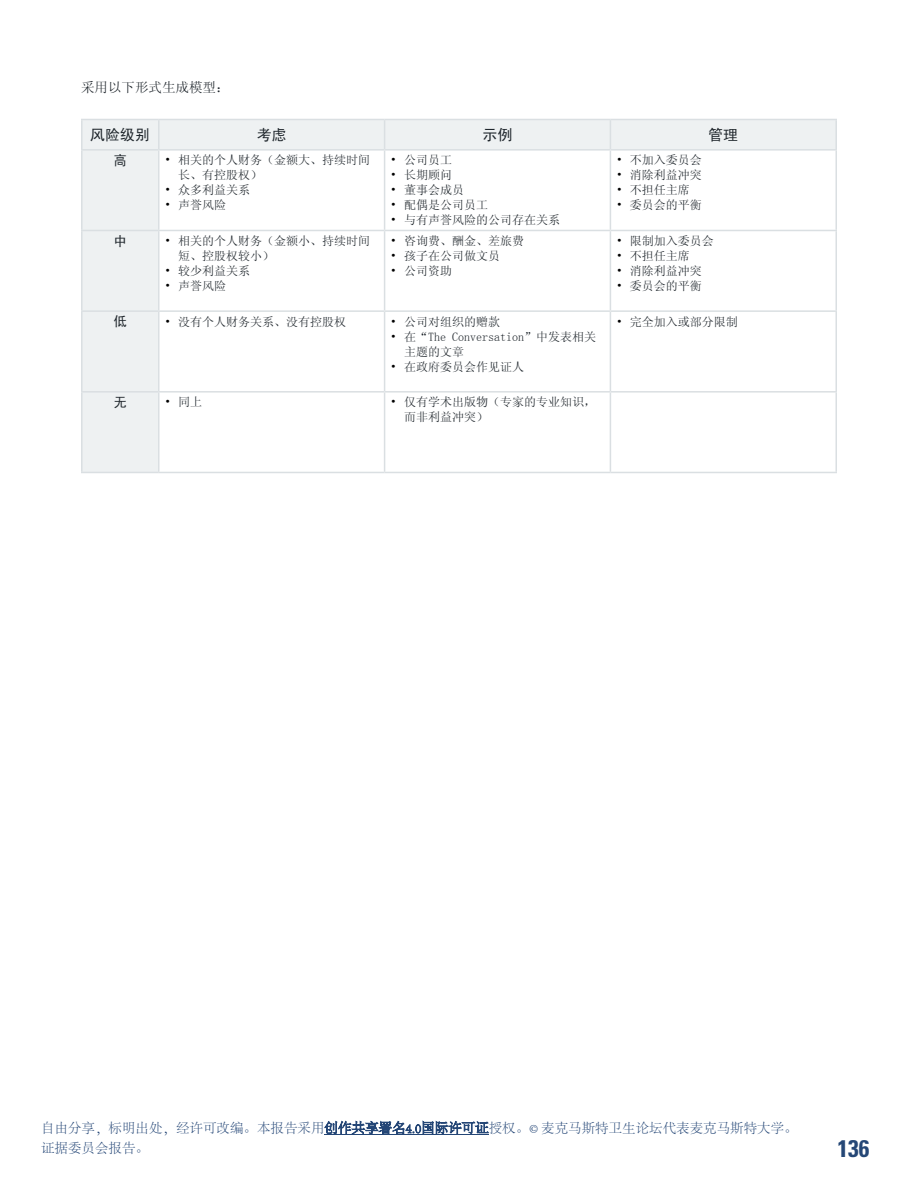
<style>
.page{position:relative;width:918px;height:1188px;background:#fff}
.page>*{position:absolute;margin:0;border:0;box-sizing:border-box;transform-origin:0 0}
.t1{font:700 condensed 24px "Univers";color:#254776}
.t2{font:15px "Sim Hei";color:#1e252b}
.t3{font:300 13.5px/20.2px "Adobe Song Std";color:#244676}
.t4{font:13.5px "Sim Sun";color:#1e252b}
.t5{font:13.5px "Sim Hei";color:#1e252b}
.t6{font:12px/15px "Sim Sun";color:#1e252b}
.s1{color:#000}
</style>
<div class="page">
<div style="left:82px;top:120px;width:754px;height:352px;background:#eef1f2"></div>
<svg style="left:160px;top:151px;width:676px;height:321px"></svg>
<svg style="left:81px;top:120px;width:1px;height:29px"></svg>
<hr style="left:81px;top:151px;width:1px;height:79px;background:#dadfe2">
<hr style="left:81px;top:231px;width:1px;height:79px;background:#dadfe2">
<hr style="left:81px;top:312px;width:1px;height:79px;background:#dadfe2">
<hr style="left:81px;top:393px;width:1px;height:79px;background:#dadfe2">
<hr style="left:81px;top:119px;width:78px;height:1px;background:#dadfe2">
<hr style="left:159px;top:119px;width:226px;height:1px;background:#dadfe2">
<hr style="left:385px;top:119px;width:225px;height:1px;background:#dadfe2">
<hr style="left:610px;top:119px;width:227px;height:1px;background:#dadfe2">
<hr style="left:158px;top:120px;width:2px;height:29px;background:#dadfe2">
<svg style="left:384px;top:120px;width:1px;height:29px"></svg>
<svg style="left:610px;top:120px;width:1px;height:29px"></svg>
<svg style="left:836px;top:120px;width:1px;height:29px"></svg>
<hr style="left:158px;top:151px;width:2px;height:79px;background:#dadfe2">
<hr style="left:384px;top:151px;width:1px;height:79px;background:#dadfe2">
<hr style="left:610px;top:151px;width:1px;height:79px;background:#dadfe2">
<hr style="left:836px;top:151px;width:1px;height:79px;background:#dadfe2">
<hr style="left:158px;top:231px;width:2px;height:79px;background:#dadfe2">
<hr style="left:384px;top:231px;width:1px;height:79px;background:#dadfe2">
<hr style="left:610px;top:231px;width:1px;height:79px;background:#dadfe2">
<hr style="left:836px;top:231px;width:1px;height:79px;background:#dadfe2">
<hr style="left:158px;top:312px;width:2px;height:79px;background:#dadfe2">
<hr style="left:384px;top:312px;width:1px;height:79px;background:#dadfe2">
<hr style="left:610px;top:312px;width:1px;height:79px;background:#dadfe2">
<hr style="left:836px;top:312px;width:1px;height:79px;background:#dadfe2">
<hr style="left:158px;top:393px;width:2px;height:79px;background:#dadfe2">
<hr style="left:384px;top:393px;width:1px;height:79px;background:#dadfe2">
<hr style="left:610px;top:393px;width:1px;height:79px;background:#dadfe2">
<hr style="left:836px;top:393px;width:1px;height:79px;background:#dadfe2">
<hr style="left:81px;top:149px;width:78px;height:2px;background:#dadfe2">
<hr style="left:159px;top:149px;width:226px;height:2px;background:#dadfe2">
<hr style="left:385px;top:149px;width:225px;height:2px;background:#dadfe2">
<hr style="left:610px;top:149px;width:227px;height:2px;background:#dadfe2">
<hr style="left:81px;top:230px;width:78px;height:1px;background:#dadfe2">
<hr style="left:159px;top:230px;width:226px;height:1px;background:#dadfe2">
<hr style="left:385px;top:230px;width:225px;height:1px;background:#dadfe2">
<hr style="left:610px;top:230px;width:227px;height:1px;background:#dadfe2">
<hr style="left:81px;top:310px;width:78px;height:2px;background:#dadfe2">
<hr style="left:159px;top:310px;width:226px;height:2px;background:#dadfe2">
<hr style="left:385px;top:310px;width:225px;height:2px;background:#dadfe2">
<hr style="left:610px;top:310px;width:227px;height:2px;background:#dadfe2">
<hr style="left:81px;top:391px;width:78px;height:2px;background:#dadfe2">
<hr style="left:159px;top:391px;width:226px;height:2px;background:#dadfe2">
<hr style="left:385px;top:391px;width:225px;height:2px;background:#dadfe2">
<hr style="left:610px;top:391px;width:227px;height:2px;background:#dadfe2">
<hr style="left:81px;top:472px;width:78px;height:1px;background:#dadfe2">
<hr style="left:159px;top:472px;width:226px;height:1px;background:#dadfe2">
<hr style="left:385px;top:472px;width:225px;height:1px;background:#dadfe2">
<hr style="left:610px;top:472px;width:227px;height:1px;background:#dadfe2">
<hr style="left:325px;top:1135px;width:164px;height:1px;background:#244676">
<p class="t4" style="left:81px;top:80px;width:150px">采用以下形式生成模型：</p>
<p class="t2" style="left:90px;top:127px;width:61px">风险级别</p>
<p class="t2" style="left:257px;top:127px;width:31px">考虑</p>
<p class="t2" style="left:483px;top:127px;width:31px">示例</p>
<p class="t2" style="left:708px;top:127px;width:31px">管理</p>
<p class="t5" style="left:114px;top:154px;width:15px">高</p>
<p class="t6" style="left:178px;top:153px;width:193px;text-indent:-14px"><span class="s1">•</span> 相关的个人财务（金额大、持续时间长、有控股权）</p>
<p class="t6" style="left:165px;top:183px;width:87px"><span class="s1">•</span> 众多利益关系</p>
<p class="t6" style="left:165px;top:198px;width:63px"><span class="s1">•</span> 声誉风险</p>
<p class="t6" style="left:616px;top:153px;width:87px"><span class="s1">•</span> 不加入委员会</p>
<p class="t6" style="left:616px;top:168px;width:87px"><span class="s1">•</span> 消除利益冲突</p>
<p class="t6" style="left:616px;top:183px;width:75px"><span class="s1">•</span> 不担任主席</p>
<p class="t6" style="left:616px;top:198px;width:87px"><span class="s1">•</span> 委员会的平衡</p>
<p class="t6" style="left:391px;top:153px;width:63px"><span class="s1">•</span> 公司员工</p>
<p class="t6" style="left:391px;top:168px;width:63px"><span class="s1">•</span> 长期顾问</p>
<p class="t6" style="left:391px;top:183px;width:75px"><span class="s1">•</span> 董事会成员</p>
<p class="t6" style="left:391px;top:198px;width:99px"><span class="s1">•</span> 配偶是公司员工</p>
<p class="t6" style="left:391px;top:213px;width:171px"><span class="s1">•</span> 与有声誉风险的公司存在关系</p>
<p class="t5" style="left:114px;top:234px;width:15px">中</p>
<p class="t6" style="left:178px;top:233px;width:193px;text-indent:-14px"><span class="s1">•</span> 相关的个人财务（金额小、持续时间短、控股权较小）</p>
<p class="t6" style="left:165px;top:263px;width:87px"><span class="s1">•</span> 较少利益关系</p>
<p class="t6" style="left:165px;top:278px;width:63px"><span class="s1">•</span> 声誉风险</p>
<p class="t6" style="left:391px;top:233px;width:135px"><span class="s1">•</span> 咨询费、酬金、差旅费</p>
<p class="t6" style="left:391px;top:248px;width:111px"><span class="s1">•</span> 孩子在公司做文员</p>
<p class="t6" style="left:391px;top:263px;width:63px"><span class="s1">•</span> 公司资助</p>
<p class="t5" style="left:114px;top:315px;width:15px">低</p>
<p class="t6" style="left:165px;top:314px;width:183px"><span class="s1">•</span> 没有个人财务关系、没有控股权</p>
<p class="t6" style="left:391px;top:314px;width:111px"><span class="s1">•</span> 公司对组织的赠款</p>
<p class="t6" style="left:404px;top:329px;width:193px;text-indent:-14px"><span class="s1">•</span> 在“The Conversation”中发表相关主题的文章</p>
<p class="t6" style="left:391px;top:359px;width:135px"><span class="s1">•</span> 在政府委员会作见证人</p>
<p class="t5" style="left:114px;top:396px;width:15px">无</p>
<p class="t6" style="left:165px;top:395px;width:39px"><span class="s1">•</span> 同上</p>
<p class="t6" style="left:404px;top:395px;width:193px;text-indent:-14px"><span class="s1">•</span> 仅有学术出版物（专家的专业知识，而非利益冲突）</p>
<p class="t6" style="left:616px;top:233px;width:99px"><span class="s1">•</span> 限制加入委员会</p>
<p class="t6" style="left:616px;top:248px;width:75px"><span class="s1">•</span> 不担任主席</p>
<p class="t6" style="left:616px;top:263px;width:87px"><span class="s1">•</span> 消除利益冲突</p>
<p class="t6" style="left:616px;top:278px;width:87px"><span class="s1">•</span> 委员会的平衡</p>
<p class="t6" style="left:616px;top:314px;width:123px"><span class="s1">•</span> 完全加入或部分限制</p>
<p class="t3" style="left:41px;top:1118px;width:758px">自由分享，标明出处，经许可改编。本报告采用创作共享署名4.0国际许可证授权。© 麦克马斯特卫生论坛代表麦克马斯特大学。证据委员会报告。</p>
<h1 class="t1" style="left:837px;top:1134px;width:33px">136</h1>
</div>
